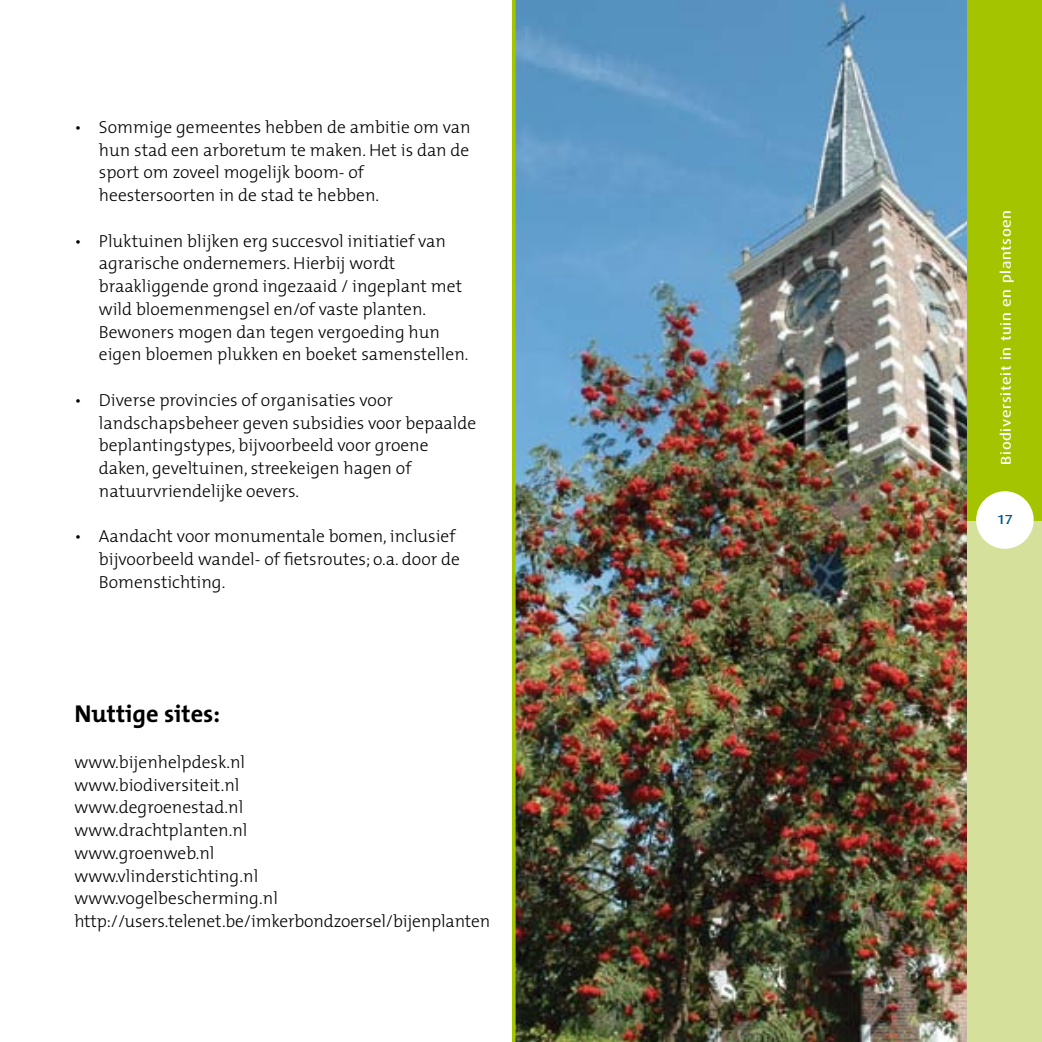
<style>
.page{position:relative;width:1042px;height:1042px;background:#fff}
.page>*{position:absolute;margin:0;border:0;box-sizing:border-box;transform-origin:0 0}
.t1{font:700 24.5px "The Mix";color:#000}
.t2{font:300 17.5px/22.8px "The Mix";color:#000}
.t3{font:500 14px "Dax Wide";letter-spacing:.05em;color:#fff}
.t4{font:500 13.12px "Dax Wide";color:#005487}
</style>
<div class="page">
<img style="left:515px;top:0;width:452px;height:1042px">
<div style="left:967px;top:520px;width:75px;height:522px;background:#d5e19a"></div>
<div style="left:967px;top:0;width:75px;height:520px;background:#a4c400"></div>
<div style="left:976px;top:491px;width:57px;height:58px;background:#fff;border-radius:50%"></div>
<hr style="left:512px;top:0;width:3px;height:1042px;background:#a4c400">
<p class="t2" style="left:99px;top:115px;width:373px;text-indent:-24px">• Sommige gemeentes hebben de ambitie om van hun stad een arboretum te maken. Het is dan de sport om zoveel mogelijk boom- of heestersoorten in de stad te hebben.</p>
<p class="t2" style="left:99px;top:229px;width:371px;text-indent:-24px">• Pluktuinen blijken erg succesvol initiatief van agrarische ondernemers. Hierbij wordt braakliggende grond ingezaaid / ingeplant met wild bloemenmengsel en/of vaste planten.<br>Bewoners mogen dan tegen vergoeding hun eigen bloemen plukken en boeket samenstellen.</p>
<p class="t2" style="left:99px;top:388px;width:379px;text-indent:-24px">• Diverse provincies of organisaties voor landschapsbeheer geven subsidies voor bepaalde beplantingstypes, bijvoorbeeld voor groene daken, geveltuinen, streekeigen hagen of natuurvriendelijke oevers.</p>
<p class="t2" style="left:99px;top:524px;width:362px;text-indent:-24px">• Aandacht voor monumentale bomen, inclusief bijvoorbeeld wandel- of fietsroutes; o.a. door de<br>Bomenstichting.</p>
<h1 class="t1" style="left:74px;top:693px;width:147px">Nuttige sites:</h1>
<p class="t2" style="left:74px;top:750px;width:417px">www.bijenhelpdesk.nl<br>www.biodiversiteit.nl<br>www.degroenestad.nl<br>www.drachtplanten.nl<br>www.groenweb.nl<br>www.vlinderstichting.nl<br>www.vogelbescherming.nl http://users.telenet.be/imkerbondzoersel/bijenplanten</p>
<p class="t3" style="left:998px;top:465px;width:256px;rotate:-90deg">Biodiversiteit in tuin en plantsoen</p>
<p class="t4" style="left:997px;top:512px;width:18px">17</p>
</div>
